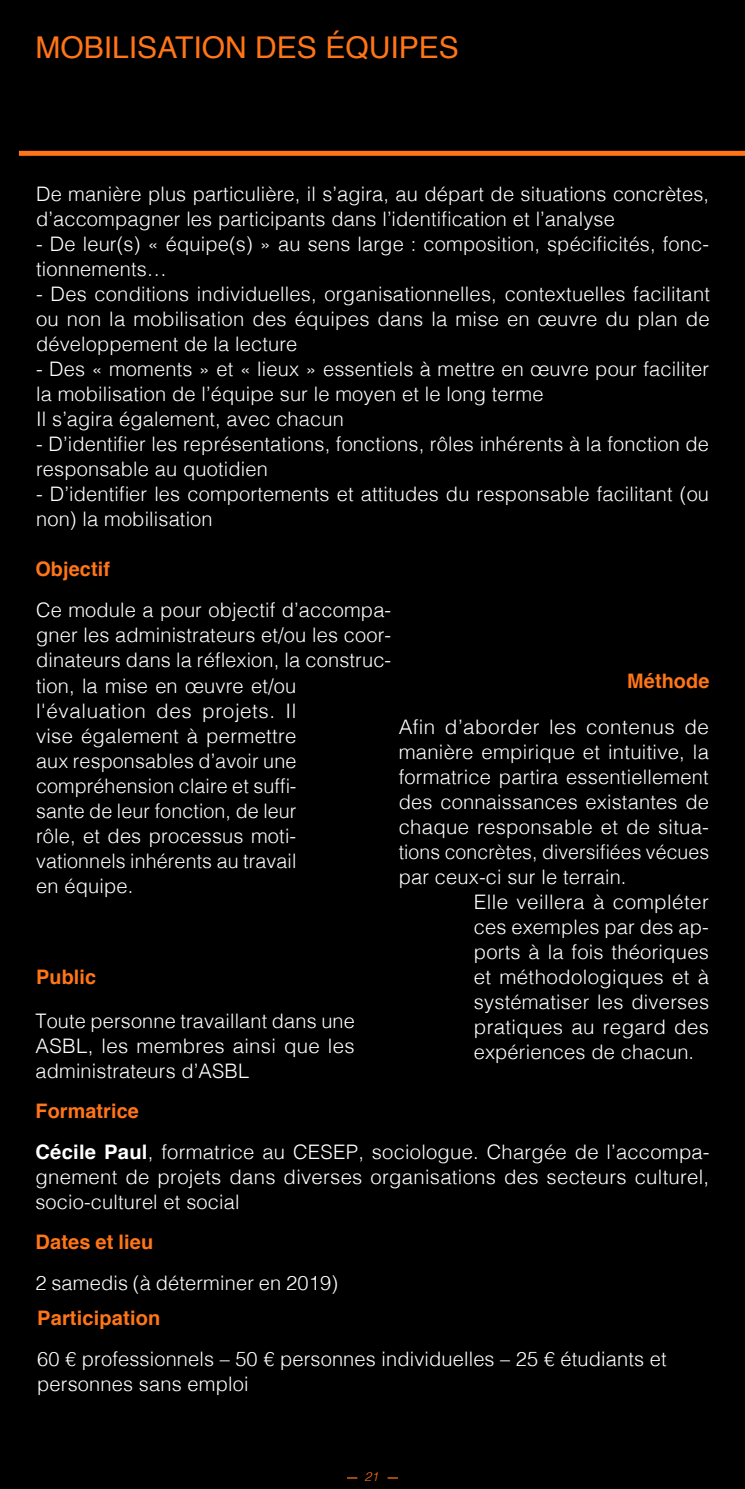
<style>
.page{position:relative;width:745px;height:1489px;background:#fff}
.page>*{position:absolute;margin:0;border:0;box-sizing:border-box;transform-origin:0 0}
.t1{font:30px "Helvetica";color:#ff7517}
.t2{font:300 20px/25px "Helvetica";letter-spacing:.01em;color:#fff}
.t3{font:700 20px "Helvetica";letter-spacing:.005em;color:#ff7517}
.t4{font:italic 300 12.5px "Helvetica";color:#ff7517}
.s1{font-weight:700}
</style>
<div class="page">
<div style="left:0;top:0;width:744px;height:1488px;background:#000"></div>
<div style="left:19px;top:151px;width:725px;height:5px;background:#ff7517"></div>
<h1 class="t1" style="left:35px;top:24px;width:424px">MOBILISATION DES ÉQUIPES</h1>
<p class="t2" style="left:36px;top:180px;width:674px">De manière plus particulière, il s’agira, au départ de situations concrètes, d’accompagner les participants dans l’identification et l’analyse</p>
<p class="t2" style="left:36px;top:230px;width:674px">- De leur(s) « équipe(s) » au sens large : composition, spécificités, fonc&shy;tionnements…</p>
<p class="t2" style="left:36px;top:280px;width:675px;text-align:justify">- Des conditions individuelles, organisationnelles, contextuelles facilitant ou non la mobilisation des équipes dans la mise en œuvre du plan de développement de la lecture</p>
<p class="t2" style="left:36px;top:355px;width:674px">- Des « moments » et « lieux » essentiels à mettre en œuvre pour faciliter la mobilisation de l’équipe sur le moyen et le long terme<br>Il s’agira également, avec chacun</p>
<p class="t2" style="left:36px;top:430px;width:674px">- D’identifier les représentations, fonctions, rôles inhérents à la fonction de responsable au quotidien</p>
<p class="t2" style="left:36px;top:480px;width:674px">- D’identifier les comportements et attitudes du responsable facilitant (ou non) la mobilisation</p>
<p class="t3" style="left:35px;top:552px;width:76px">Objectif</p>
<p class="t2" style="left:36px;top:596px;width:356px">Ce module a pour objectif d’accompa&shy;gner les administrateurs et/ou les coor&shy;dinateurs dans la réflexion, la construc&shy;tion, la mise en œuvre et/ou l'évaluation des projets. Il<br>vise également à permettre<br>aux responsables d’avoir une compréhension claire et suffi-<br>sante de leur fonction, de leur<br>rôle, et des processus moti-<br>vationnels inhérents au travail<br>en équipe.</p>
<p class="t3" style="left:36px;top:961px;width:61px">Public</p>
<p class="t2" style="left:35px;top:1007px;width:321px;text-align:justify">Toute personne travaillant dans une ASBL, les membres ainsi que les administrateurs d’ASBL</p>
<p class="t3" style="left:626px;top:664px;width:84px">Méthode</p>
<p class="t2" style="left:398px;top:713px;width:312px;text-align:justify">Afin d’aborder les contenus de manière empirique et intuitive, la formatrice partira essentiellement des connaissances existantes de chaque responsable et de situa&shy;tions concrètes, diversifiées vécues par ceux-ci sur le terrain.</p>
<p class="t2" style="left:473px;top:888px;width:237px;text-align:justify">Elle veillera à compléter ces exemples par des ap&shy;ports à la fois théoriques et méthodologiques et à systématiser les diverses pratiques au regard des expériences de chacun.</p>
<p class="t3" style="left:35px;top:1094px;width:105px">Formatrice</p>
<p class="t2" style="left:35px;top:1137px;width:675px;text-align:justify"><span class="s1">Cécile Paul</span>, formatrice au CESEP, sociologue. Chargée de l’accompa&shy;gnement de projets dans diverses organisations des secteurs culturel, socio-culturel et social</p>
<p class="t3" style="left:35px;top:1226px;width:119px">Dates et lieu</p>
<p class="t2" style="left:35px;top:1268px;width:304px">2 samedis (à déterminer en 2019)</p>
<p class="t3" style="left:37px;top:1301px;width:125px">Participation</p>
<p class="t2" style="left:37px;top:1344px;width:630px">60 € professionnels – 50 € personnes individuelles – 25 € étudiants et personnes sans emploi</p>
<p class="t4" style="left:364px;top:1465px;width:15px">21</p>
</div>
